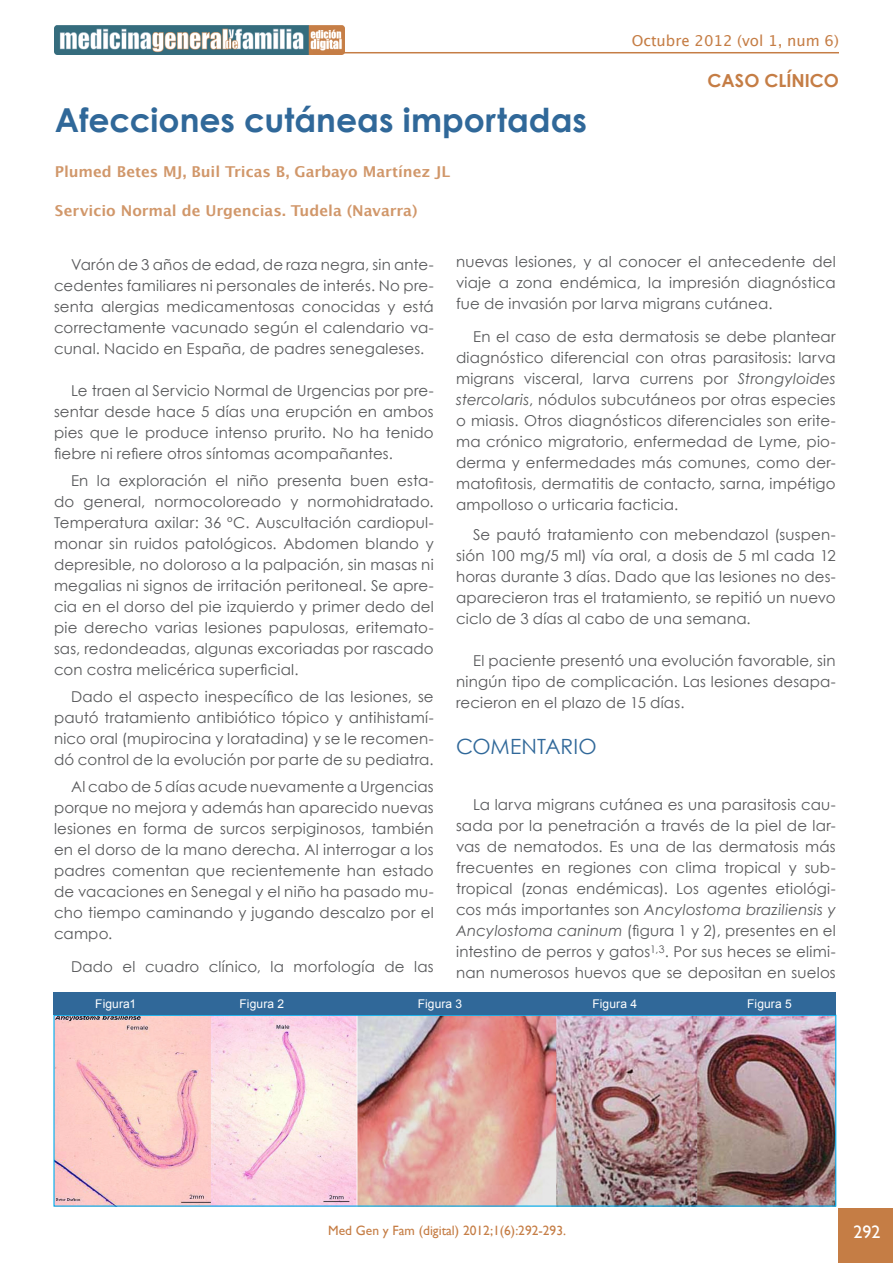
<style>
.page{position:relative;width:893px;height:1263px;background:#fff}
.page>*{position:absolute;margin:0;border:0;box-sizing:border-box;transform-origin:0 0}
.Titulo_principal{font:700 33px "Century Gothic";color:#306899}
.Titulo_1{font:21px "Century Gothic";color:#306899}
.SECCIÓN{font:700 18px "Century Gothic";color:#c57d45}
.t1{font:18px "Gill Sans";color:#fff}
.Parrafo{font:15px/21px "Century Gothic";letter-spacing:.01em;color:#57585a;text-align:justify}
.Autor_es_artículos{font:700 15px "Lucida Grande";letter-spacing:-.005em;color:#d1976a}
.t2{font:15px "Lucida Grande";color:#c57d45}
.t3{font:13.5px "Gill Sans";color:#c57d45}
.Titulo_Tabla_MGYF{font:12px "Arial";letter-spacing:.01em;color:#fff}
.s1{font-style:italic}
</style>
<div class="page">
<img style="left:54px;top:26px;width:291px;height:28px">
<hr style="left:313px;top:52px;width:526px;height:1px;background:#c57d45">
<div style="left:839px;top:1209px;width:54px;height:54px;background:#c57d45"></div>
<img style="left:55px;top:1017px;width:779px;height:187px">
<div style="left:53px;top:1015px;width:783px;height:191px;border:1px solid #00aeef"></div>
<div style="left:53px;top:993px;width:783px;height:22px;background:#306899"></div>
<p class="t2" style="left:632px;top:32px;width:209px">Octubre 2012 (vol 1, num 6)</p>
<p class="Titulo_principal" style="left:55px;top:95px;width:534px">Afecciones cutáneas importadas</p>
<p class="Autor_es_artículos" style="left:55px;top:159px;width:397px">Plumed Betes MJ, Buil Tricas B, Garbayo Martínez JL</p>
<p class="Autor_es_artículos" style="left:55px;top:198px;width:364px">Servicio Normal de Urgencias. Tudela (Navarra)</p>
<p class="SECCIÓN" style="left:708px;top:67px;width:133px">CASO CLÍNICO</p>
<p class="Parrafo" style="left:54px;top:254px;width:381px;text-indent:17px">Varón de 3 años de edad, de raza negra, sin ante&shy;cedentes familiares ni personales de interés. No pre&shy;senta alergias medicamentosas conocidas y está correctamente vacunado según el calendario va&shy;cunal. Nacido en España, de padres senegaleses.</p>
<p class="Parrafo" style="left:54px;top:380px;width:381px;text-indent:17px">Le traen al Servicio Normal de Urgencias por pre&shy;sentar desde hace 5 días una erupción en ambos pies que le produce intenso prurito. No ha tenido fiebre ni refiere otros síntomas acompañantes.</p>
<p class="Parrafo" style="left:54px;top:470px;width:381px;text-indent:17px">En la exploración el niño presenta buen esta&shy;do general, normocoloreado y normohidratado.<br>Temperatura axilar: 36 ºC. Auscultación cardiopul&shy;monar sin ruidos patológicos. Abdomen blando y depresible, no doloroso a la palpación, sin masas ni megalias ni signos de irritación peritoneal. Se apre&shy;cia en el dorso del pie izquierdo y primer dedo del pie derecho varias lesiones papulosas, eritemato&shy;sas, redondeadas, algunas excoriadas por rascado con costra melicérica superficial.</p>
<p class="Parrafo" style="left:54px;top:686px;width:381px;text-indent:17px">Dado el aspecto inespecífico de las lesiones, se pautó tratamiento antibiótico tópico y antihistamí&shy;nico oral (mupirocina y loratadina) y se le recomen&shy;dó control de la evolución por parte de su pediatra.</p>
<p class="Parrafo" style="left:54px;top:776px;width:381px;text-indent:17px">Al cabo de 5 días acude nuevamente a Urgencias porque no mejora y además han aparecido nuevas lesiones en forma de surcos serpiginosos, también en el dorso de la mano derecha. Al interrogar a los padres comentan que recientemente han estado de vacaciones en Senegal y el niño ha pasado mu&shy;cho tiempo caminando y jugando descalzo por el campo.</p>
<p class="Parrafo" style="left:71px;top:956px;width:364px">Dado el cuadro clínico, la morfología de las</p>
<p class="Parrafo" style="left:456px;top:251px;width:381px">nuevas lesiones, y al conocer el antecedente del viaje a zona endémica, la impresión diagnóstica fue de invasión por larva migrans cutánea.</p>
<p class="Parrafo" style="left:456px;top:326px;width:381px;text-indent:17px">En el caso de esta dermatosis se debe plantear diagnóstico diferencial con otras parasitosis: larva migrans visceral, larva currens por <span class="s1">Strongyloides stercolaris</span>, nódulos subcutáneos por otras especies o miasis. Otros diagnósticos diferenciales son erite&shy;ma crónico migratorio, enfermedad de Lyme, pio&shy;derma y enfermedades más comunes, como der&shy;matofitosis, dermatitis de contacto, sarna, impétigo ampolloso o urticaria facticia.</p>
<p class="Parrafo" style="left:456px;top:524px;width:381px;text-indent:17px">Se pautó tratamiento con mebendazol (suspen&shy;sión 100 mg/5 ml) vía oral, a dosis de 5 ml cada 12 horas durante 3 días. Dado que las lesiones no des&shy;aparecieron tras el tratamiento, se repitió un nuevo ciclo de 3 días al cabo de una semana.</p>
<p class="Parrafo" style="left:456px;top:650px;width:381px;text-indent:17px">El paciente presentó una evolución favorable, sin ningún tipo de complicación. Las lesiones desapa&shy;recieron en el plazo de 15 días.</p>
<p class="Titulo_1" style="left:456px;top:732px;width:142px">COMENTARIO</p>
<p class="Parrafo" style="left:456px;top:794px;width:381px;text-indent:17px">La larva migrans cutánea es una parasitosis cau&shy;sada por la penetración a través de la piel de lar&shy;vas de nematodos. Es una de las dermatosis más frecuentes en regiones con clima tropical y sub&shy;tropical (zonas endémicas). Los agentes etiológi&shy;cos más importantes son <span class="s1">Ancylostoma braziliensis y Ancylostoma caninum</span> (figura 1 y 2), presentes en el intestino de perros y gatos<sup>1,3</sup>. Por sus heces se elimi&shy;nan numerosos huevos que se depositan en suelos</p>
<p class="Titulo_Tabla_MGYF" style="left:95px;top:996px;width:42px">Figura1</p>
<p class="Titulo_Tabla_MGYF" style="left:240px;top:996px;width:46px">Figura 2</p>
<p class="Titulo_Tabla_MGYF" style="left:418px;top:996px;width:46px">Figura 3</p>
<p class="Titulo_Tabla_MGYF" style="left:592px;top:996px;width:46px">Figura 4</p>
<p class="Titulo_Tabla_MGYF" style="left:747px;top:996px;width:46px">Figura 5</p>
<p class="t3" style="left:328px;top:1223px;width:239px">Med Gen y Fam (digital) 2012;1(6):292-293.</p>
<p class="t1" style="left:854px;top:1222px;width:28px">292</p>
</div>
